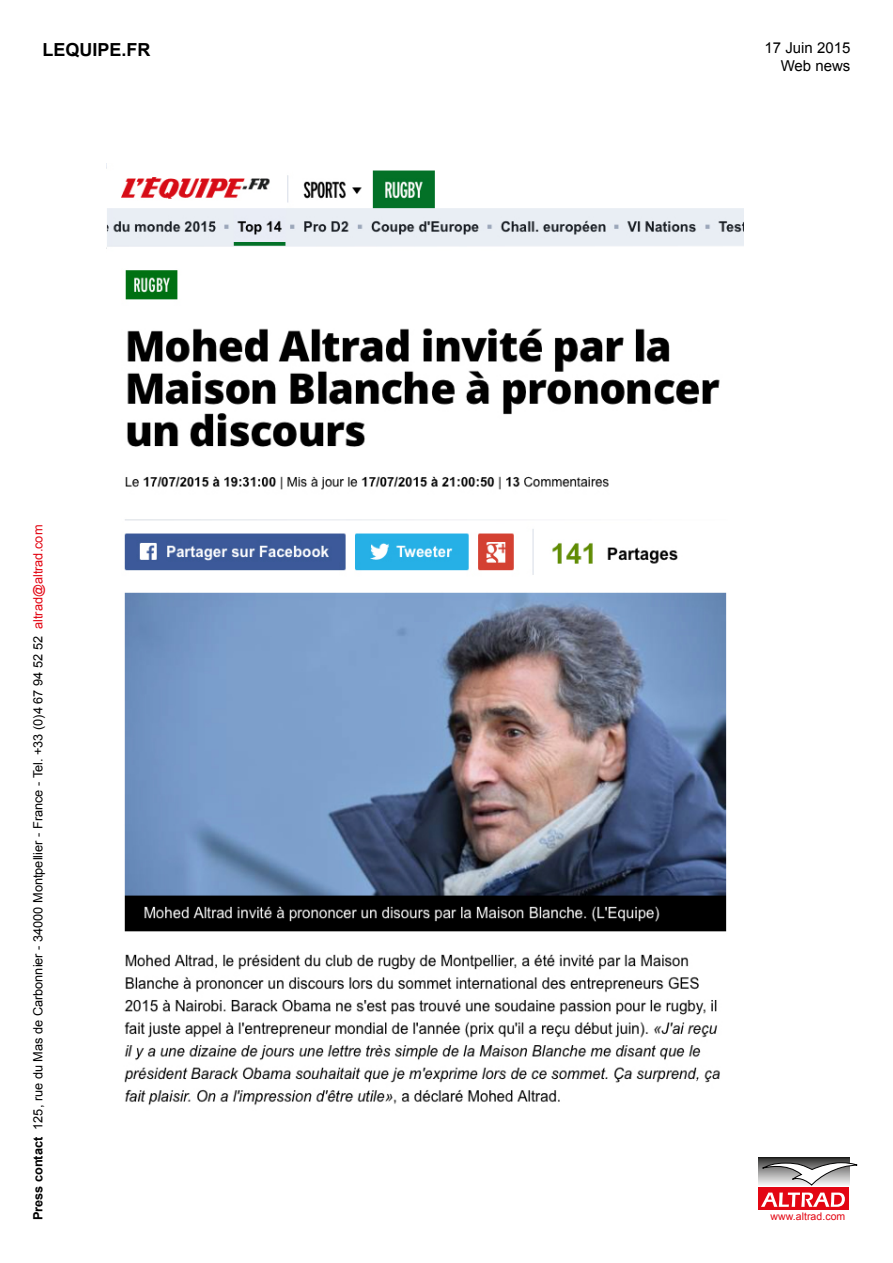
<style>
.page{position:relative;width:893px;height:1263px;background:#fff}
.page>*{position:absolute;margin:0;border:0;box-sizing:border-box;transform-origin:0 0}
.t1{font:700 18px "Arial";color:#000}
.t2{font:15px/18px "Arial";color:#000;text-align:right}
.t3{font:12.75px "Arial";color:#000}
.t4{font:10.5px "Arial";letter-spacing:.005em;color:#e30613}
.s1{font-weight:700}
.s2{color:#e30613}
</style>
<div class="page">
<div style="left:759px;top:1187px;width:90px;height:22px;background:#e30613"></div>
<div style="left:759px;top:1157px;width:90px;height:29px;background:linear-gradient(to right,#434342,#444442)"></div>
<svg style="left:759px;top:1162px;width:99px;height:24px"></svg>
<svg style="left:761px;top:1192px;width:84px;height:15px"></svg>
<img style="left:106px;top:164px;width:638px;height:942px">
<h1 class="t1" style="left:43px;top:39px;width:110px">LEQUIPE.FR</h1>
<p class="t3" style="left:31px;top:1220px;width:697px;rotate:-90deg"><span class="s1">Press contact</span> 125, rue du Mas de Carbonnier - 34000 Montpellier - France - Tel. +33 (0)4 67 94 52 52 <span class="s2">altrad@altrad.com</span></p>
<p class="t2" style="left:764px;top:39px;width:87px">17 Juin 2015<br>Web news</p>
<p class="t4" style="left:770px;top:1210px;width:76px">www.altrad.com</p>
</div>
